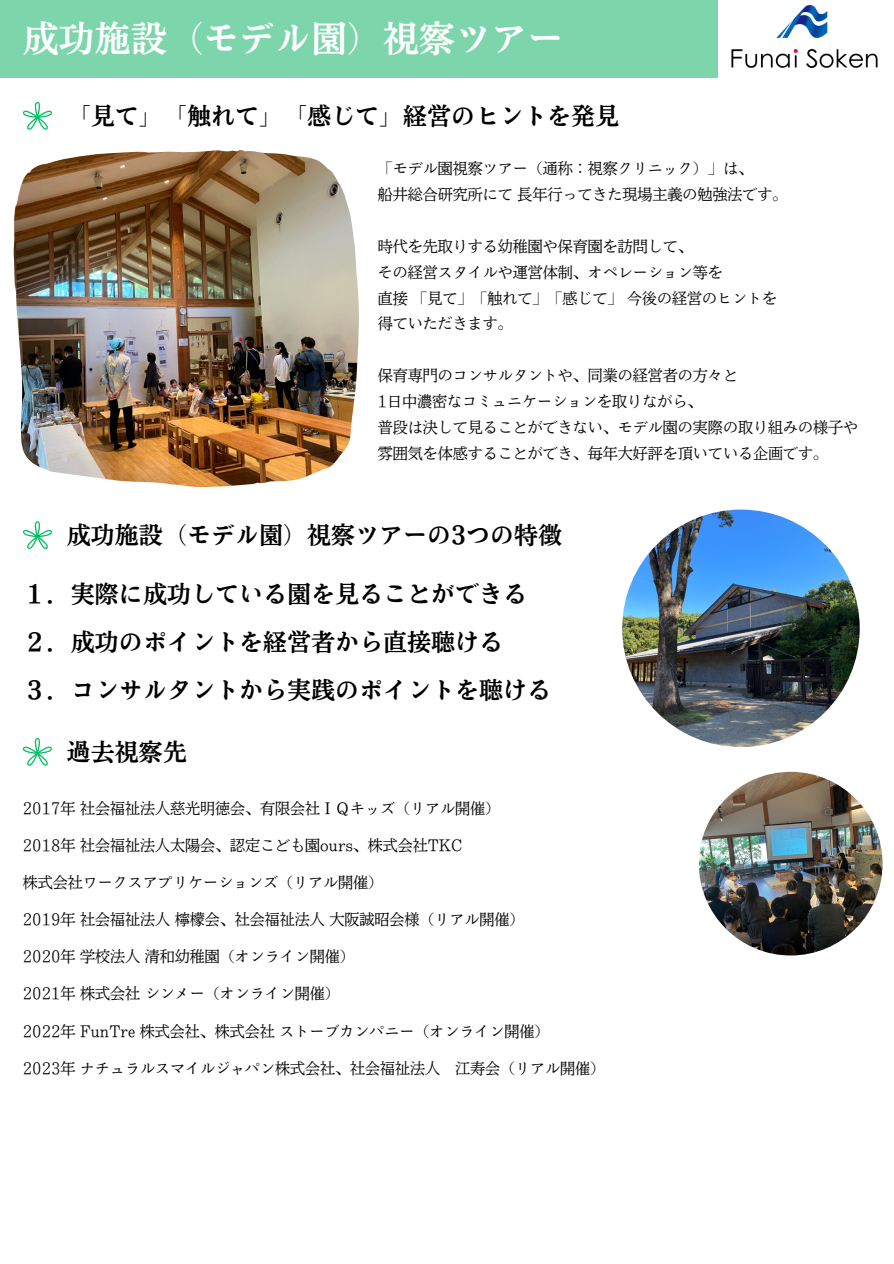
<style>
.page{position:relative;width:894px;height:1264px;background:#fff}
.page>*{position:absolute;margin:0;border:0;box-sizing:border-box;transform-origin:0 0}
.t1{font:36px "Nud Motoya Mincho Std W6";color:#fff}
.t2{font:24px "Nud Motoya Mincho Std W6";color:#000}
.t3{font:15px/25.8px "Nud Motoya Mincho Std W2 b";color:#000}
</style>
<div class="page">
<div style="left:0;top:0;width:717px;height:77px;background:#7dd6ab"></div>
<img style="left:731px;top:5px;width:147px;height:63px">
<img style="left:14px;top:150px;width:344px;height:337px">
<svg style="left:23px;top:102px;width:29px;height:28px"></svg>
<svg style="left:23px;top:521px;width:29px;height:28px"></svg>
<svg style="left:23px;top:738px;width:29px;height:28px"></svg>
<img style="left:622px;top:509px;width:237px;height:238px;border-radius:50%">
<img style="left:698px;top:771px;width:184px;height:184px;border-radius:50%">
<p class="t1" style="left:23px;top:20px;width:542px">成功施設（モデル園）視察ツアー</p>
<p class="t2" style="left:67px;top:104px;width:552px">「見て」「触れて」「感じて」経営のヒントを発見</p>
<p class="t3" style="left:378px;top:155px;width:411px">「モデル園視察ツアー（通称：視察クリニック）」は、<br>船井総合研究所にて長年行ってきた現場主義の勉強法です。</p>
<h2 class="t3" style="left:378px;top:233px;width:401px">時代を先取りする幼稚園や保育園を訪問して、<br>その経営スタイルや運営体制、オペレーション等を<br>直接「見て」「触れて」「感じて」今後の経営のヒントを得ていただきます。</h2>
<p class="t3" style="left:378px;top:362px;width:481px">保育専門のコンサルタントや、同業の経営者の方々と<br>1日中濃密なコミュニケーションを取りながら、<br>普段は決して見ることができない、モデル園の実際の取り組みの様子や雰囲気を体感することができ、毎年大好評を頂いている企画です。</p>
<h3 class="t2" style="left:67px;top:523px;width:496px">成功施設（モデル園）視察ツアーの3つの特徴</h3>
<p class="t2" style="left:23px;top:582px;width:505px">１．実際に成功している園を見ることができる</p>
<p class="t2" style="left:23px;top:630px;width:481px">２．成功のポイントを経営者から直接聴ける</p>
<p class="t2" style="left:23px;top:678px;width:529px">３．コンサルタントから実践のポイントを聴ける</p>
<h3 class="t2" style="left:67px;top:739px;width:121px">過去視察先</h3>
<p class="t3" style="left:23px;top:795px;width:478px">2017年社会福祉法人慈光明徳会、有限会社ＩＱキッズ（リアル開催）</p>
<p class="t3" style="left:23px;top:832px;width:440px">2018年社会福祉法人太陽会、認定こども園ours、株式会社TKC</p>
<h2 class="t3" style="left:23px;top:869px;width:361px">株式会社ワークスアプリケーションズ（リアル開催）</h2>
<h2 class="t3" style="left:23px;top:906px;width:503px">2019年社会福祉法人檸檬会、社会福祉法人大阪誠昭会様（リアル開催）</h2>
<h2 class="t3" style="left:23px;top:943px;width:333px">2020年学校法人清和幼稚園（オンライン開催）</h2>
<h2 class="t3" style="left:23px;top:980px;width:318px">2021年株式会社シンメー（オンライン開催）</h2>
<p class="t3" style="left:23px;top:1017px;width:528px">2022年 FunTre 株式会社、株式会社ストーブカンパニー（オンライン開催）</p>
<h2 class="t3" style="left:23px;top:1055px;width:583px">2023年ナチュラルスマイルジャパン株式会社、社会福祉法人 江寿会（リアル開催）</h2>
</div>
